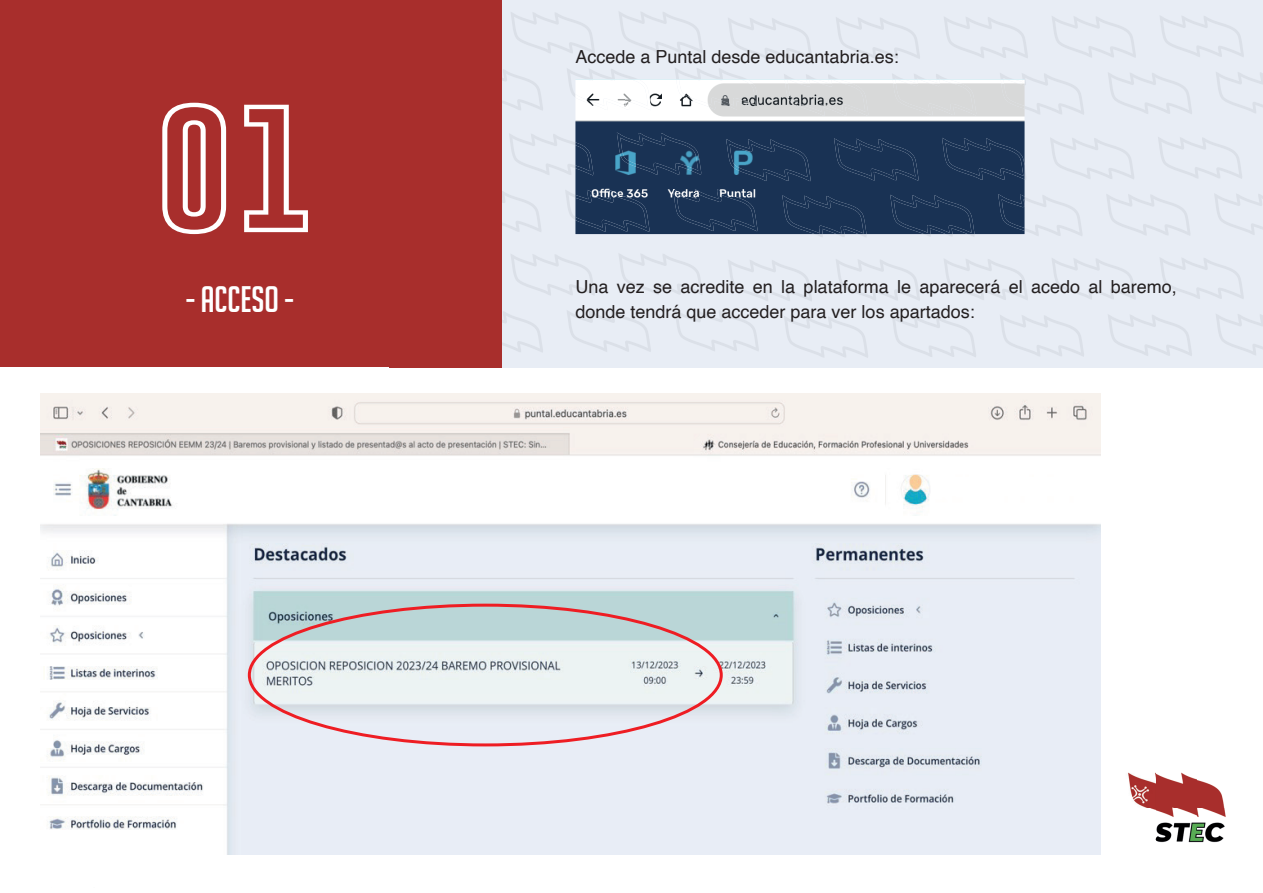
<style>
.page{position:relative;width:1263px;height:893px;background:#fff}
.page>*{position:absolute;margin:0;border:0;box-sizing:border-box;transform-origin:0 0}
.t1{font:700 128.4px "Gobold Hollow";color:#fff;scale:1.15 1}
.t2{font:36px "Big Noodle Titling";color:#fff}
.t3{font:18px/25.5px "Helvetica";color:#231f20}
</style>
<div class="page">
<svg style="left:502px;top:0;width:761px;height:367px;fill:#e8edf5"></svg>
<svg style="left:510px;top:12px;width:85px;height:42px"></svg>
<svg style="left:618px;top:11px;width:85px;height:42px"></svg>
<svg style="left:502px;top:69px;width:41px;height:42px"></svg>
<svg style="left:567px;top:68px;width:71px;height:30px"></svg>
<svg style="left:675px;top:67px;width:72px;height:12px"></svg>
<svg style="left:509px;top:133px;width:66px;height:42px"></svg>
<svg style="left:502px;top:190px;width:39px;height:42px"></svg>
<svg style="left:565px;top:190px;width:10px;height:30px"></svg>
<svg style="left:510px;top:253px;width:85px;height:43px"></svg>
<svg style="left:618px;top:253px;width:85px;height:42px"></svg>
<svg style="left:502px;top:310px;width:41px;height:43px"></svg>
<svg style="left:567px;top:310px;width:84px;height:42px"></svg>
<svg style="left:675px;top:309px;width:84px;height:43px"></svg>
<svg style="left:728px;top:17px;width:84px;height:43px"></svg>
<svg style="left:836px;top:17px;width:84px;height:42px"></svg>
<svg style="left:944px;top:16px;width:84px;height:43px"></svg>
<svg style="left:1051px;top:16px;width:85px;height:42px"></svg>
<svg style="left:1159px;top:15px;width:85px;height:42px"></svg>
<svg style="left:784px;top:74px;width:55px;height:5px"></svg>
<svg style="left:892px;top:73px;width:56px;height:6px"></svg>
<svg style="left:1000px;top:73px;width:84px;height:42px"></svg>
<svg style="left:1108px;top:72px;width:84px;height:42px"></svg>
<svg style="left:1216px;top:71px;width:47px;height:43px"></svg>
<svg style="left:1024px;top:165px;width:2px;height:15px"></svg>
<svg style="left:1050px;top:137px;width:84px;height:43px"></svg>
<svg style="left:1158px;top:137px;width:84px;height:42px"></svg>
<svg style="left:814px;top:234px;width:53px;height:4px"></svg>
<svg style="left:924px;top:234px;width:51px;height:3px"></svg>
<svg style="left:1024px;top:195px;width:58px;height:41px"></svg>
<svg style="left:1106px;top:194px;width:84px;height:42px"></svg>
<svg style="left:1214px;top:193px;width:49px;height:42px"></svg>
<svg style="left:728px;top:259px;width:84px;height:43px"></svg>
<svg style="left:836px;top:259px;width:84px;height:42px"></svg>
<svg style="left:943px;top:258px;width:85px;height:42px"></svg>
<svg style="left:1051px;top:258px;width:85px;height:42px"></svg>
<svg style="left:1159px;top:257px;width:85px;height:42px"></svg>
<svg style="left:784px;top:316px;width:84px;height:42px"></svg>
<svg style="left:892px;top:315px;width:84px;height:42px"></svg>
<svg style="left:1000px;top:315px;width:84px;height:42px"></svg>
<svg style="left:1108px;top:314px;width:84px;height:42px"></svg>
<svg style="left:1215px;top:313px;width:48px;height:43px"></svg>
<div style="left:0;top:0;width:502px;height:367px;background:#a82e2c"></div>
<img style="left:1128px;top:772px;width:98px;height:71px">
<img style="left:868px;top:79px;width:156px;height:37px">
<img style="left:575px;top:79px;width:76px;height:31px">
<img style="left:676px;top:79px;width:83px;height:31px">
<img style="left:575px;top:142px;width:18px;height:33px">
<img style="left:617px;top:133px;width:84px;height:42px">
<img style="left:575px;top:190px;width:74px;height:42px">
<img style="left:673px;top:189px;width:84px;height:42px">
<img style="left:785px;top:79px;width:83px;height:37px">
<img style="left:893px;top:79px;width:83px;height:36px">
<img style="left:1001px;top:79px;width:23px;height:30px">
<img style="left:726px;top:139px;width:84px;height:42px">
<img style="left:834px;top:138px;width:84px;height:43px">
<img style="left:942px;top:138px;width:82px;height:42px">
<img style="left:782px;top:195px;width:84px;height:39px">
<img style="left:890px;top:195px;width:84px;height:39px">
<img style="left:998px;top:194px;width:26px;height:37px">
<img style="left:41px;top:394px;width:1060px;height:460px">
<div style="left:931px;top:477px;width:144px;height:19px;background:#fff"></div>
<h1 class="t1" style="left:154px;top:84px;width:144px">01</h1>
<h2 class="t2" style="left:186px;top:280px;width:109px">- ACCESO -</h2>
<p class="t3" style="left:575px;top:45px;width:325px">Accede a Puntal desde educantabria.es:</p>
<p class="t3" style="left:575px;top:274px;width:603px">Una vez se acredite en la plataforma le aparecerá el acedo al baremo, donde tendrá que acceder para ver los apartados:</p>
</div>
